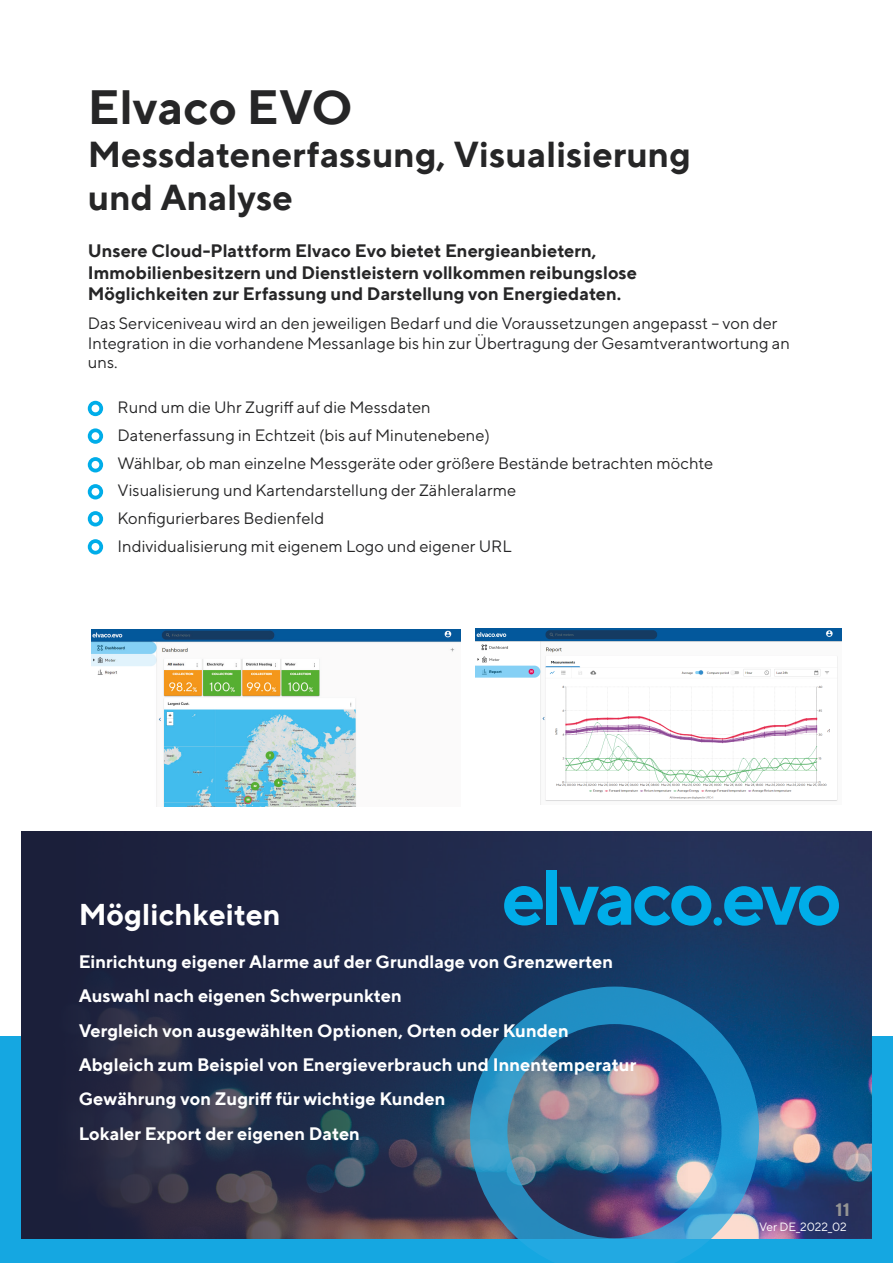
<style>
.page{position:relative;width:893px;height:1263px;background:#fff}
.page>*{position:absolute;margin:0;border:0;box-sizing:border-box;transform-origin:0 0}
.t1{font:700 48px "TT Norms";color:#262627}
.t2{font:700 36px/43.2px "TT Norms";color:#262627}
.t3{font:700 30px "TT Norms";color:#fff}
.t4{font:700 18px "TT Norms";color:#fff}
.t5{font:700 18px/21.6px "TT Norms";color:#262627}
.t6{font:700 18px "TT Norms";color:#959594}
.t7{font:16.5px/19.8px "TT Norms";color:#262627}
.t8{font:12px "TT Norms";color:#fff}
</style>
<div class="page">
<div style="left:0;top:1036px;width:893px;height:227px;background:#15a7e1"></div>
<img style="left:688px;top:831px;width:184px;height:407px">
<svg style="left:21px;top:831px;width:667px;height:407px;background:#232b48"></svg>
<div style="left:714px;top:917px;width:8px;height:9px;background:#00ade9;border-radius:50%"></div>
<div style="left:546px;top:870px;width:10px;height:55px;background:#00ade9"></div>
<svg style="left:559px;top:885px;width:152px;height:41px;background:#0e73a5"></svg>
<svg style="left:504px;top:886px;width:39px;height:39px;background:#0b7eb2"></svg>
<svg style="left:724px;top:885px;width:115px;height:41px;background:#0f77aa"></svg>
<img style="left:470px;top:986px;width:289px;height:277px">
<svg style="left:88px;top:401px;width:15px;height:15px"></svg>
<svg style="left:88px;top:428px;width:15px;height:16px"></svg>
<svg style="left:88px;top:457px;width:15px;height:15px"></svg>
<svg style="left:88px;top:484px;width:15px;height:15px"></svg>
<svg style="left:88px;top:511px;width:15px;height:15px"></svg>
<svg style="left:88px;top:539px;width:15px;height:15px"></svg>
<img style="left:476px;top:629px;width:365px;height:175px">
<img style="left:92px;top:629px;width:368px;height:178px">
<p class="t1" style="left:88px;top:77px;width:266px">Elvaco EVO</p>
<p class="t2" style="left:88px;top:132px;width:605px">Messdatenerfassung, Visualisierung und Analyse</p>
<p class="t5" style="left:88px;top:240px;width:551px">Unsere Cloud-Plattform Elvaco Evo bietet Energieanbietern,<br>Immobilienbesitzern und Dienstleistern vollkommen reibungslose<br>Möglichkeiten zur Erfassung und Darstellung von Energiedaten.</p>
<p class="t7" style="left:88px;top:313px;width:704px">Das Serviceniveau wird an den jeweiligen Bedarf und die Voraussetzungen angepasst – von der<br>Integration in die vorhandene Messanlage bis hin zur Übertragung der Gesamtverantwortung an uns.</p>
<p class="t7" style="left:118px;top:397px;width:315px">Rund um die Uhr Zugriff auf die Messdaten</p>
<p class="t7" style="left:118px;top:425px;width:374px">Datenerfassung in Echtzeit (bis auf Minutenebene)</p>
<p class="t7" style="left:118px;top:453px;width:597px">Wählbar, ob man einzelne Messgeräte oder größere Bestände betrachten möchte</p>
<p class="t7" style="left:118px;top:480px;width:400px">Visualisierung und Kartendarstellung der Zähleralarme</p>
<p class="t7" style="left:118px;top:508px;width:208px">Konfigurierbares Bedienfeld</p>
<p class="t7" style="left:118px;top:536px;width:396px">Individualisierung mit eigenem Logo und eigener URL</p>
<p class="t3" style="left:79px;top:896px;width:204px">Möglichkeiten</p>
<p class="t4" style="left:79px;top:950px;width:536px">Einrichtung eigener Alarme auf der Grundlage von Grenzwerten</p>
<p class="t4" style="left:79px;top:984px;width:325px">Auswahl nach eigenen Schwerpunkten</p>
<p class="t4" style="left:79px;top:1019px;width:492px">Vergleich von ausgewählten Optionen, Orten oder Kunden</p>
<p class="t4" style="left:79px;top:1053px;width:559px">Abgleich zum Beispiel von Energieverbrauch und Innentemperatur</p>
<p class="t4" style="left:79px;top:1088px;width:368px">Gewährung von Zugriff für wichtige Kunden</p>
<p class="t4" style="left:79px;top:1122px;width:283px">Lokaler Export der eigenen Daten</p>
<p class="t6" style="left:836px;top:1199px;width:16px">11</p>
<p class="t8" style="left:759px;top:1219px;width:89px">Ver DE_2022_02</p>
</div>
